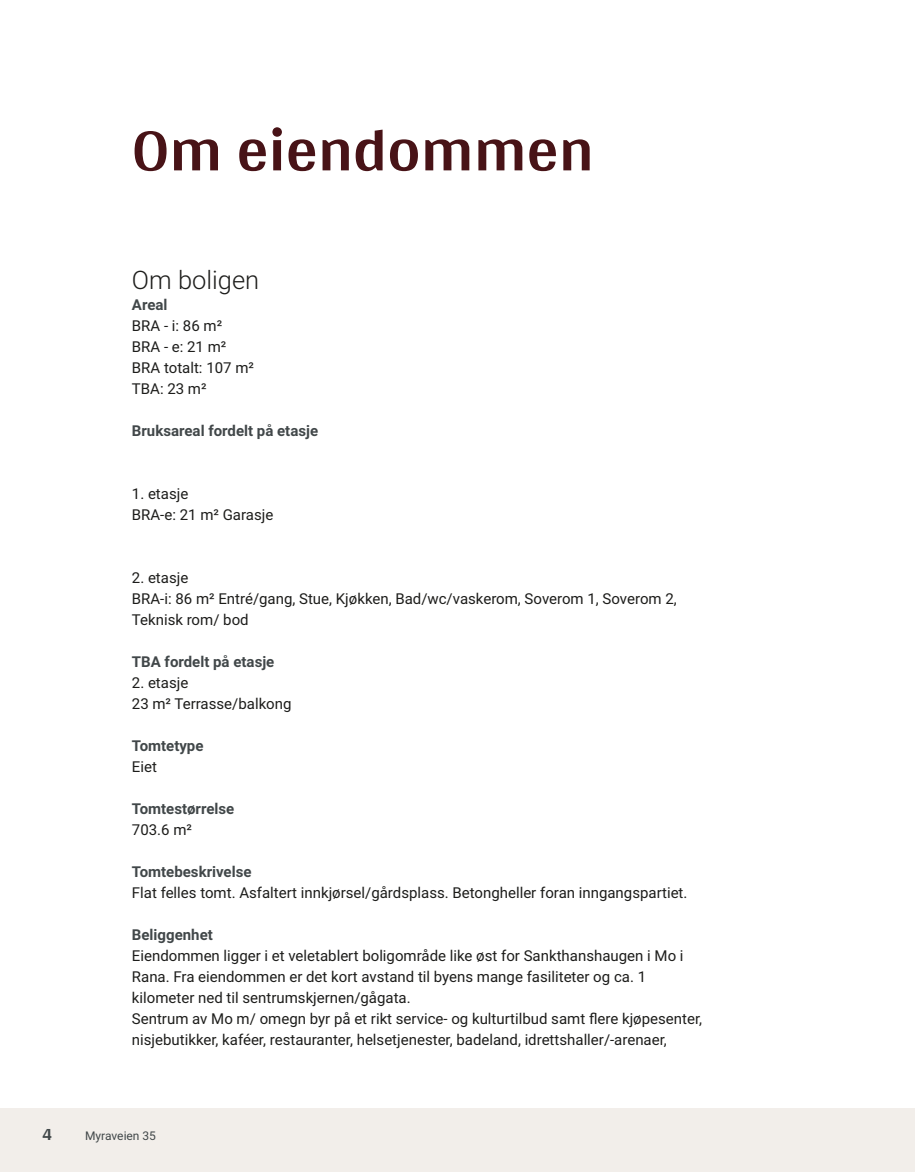
<style>
.page{position:relative;width:915px;height:1172px;background:#fff}
.page>*{position:absolute;margin:0;border:0;box-sizing:border-box;transform-origin:0 0}
.t1{font:700 63px "Arya";color:#481317}
.t2{font:300 25.5px "Roboto Vitec";color:#1d1d1b}
.t3{font:700 18px "Arya";color:#414749}
.t4{font:15px/21px "Roboto Vitec";color:#1d1d1b}
.t5{font:700 15px "Roboto Vitec";color:#414749}
.t6{font:12px "Roboto Vitec";color:#414749}
</style>
<div class="page">
<div style="left:0;top:1108px;width:914px;height:64px;background:#f2eeea"></div>
<h1 class="t1" style="left:132px;top:112px;width:463px">Om eiendommen</h1>
<h2 class="t2" style="left:132px;top:262px;width:129px">Om boligen</h2>
<p class="t5" style="left:132px;top:294px;width:37px">Areal</p>
<p class="t4" style="left:132px;top:314px;width:123px">BRA ‑ i: 86 m²<br>BRA ‑ e: 21 m²<br>BRA totalt: 107 m²<br>TBA: 23 m²</p>
<p class="t5" style="left:132px;top:420px;width:188px">Bruksareal fordelt på etasje</p>
<p class="t4" style="left:132px;top:482px;width:143px">1. etasje<br>BRA‑e: 21 m² Garasje</p>
<p class="t4" style="left:132px;top:566px;width:546px">2. etasje<br>BRA‑i: 86 m² Entré/gang, Stue, Kjøkken, Bad/wc/vaskerom, Soverom 1, Soverom 2,<br>Teknisk rom/ bod</p>
<p class="t5" style="left:132px;top:651px;width:144px">TBA fordelt på etasje</p>
<p class="t4" style="left:132px;top:671px;width:161px">2. etasje<br>23 m² Terrasse/balkong</p>
<p class="t5" style="left:132px;top:735px;width:73px">Tomtetype</p>
<p class="t4" style="left:132px;top:755px;width:27px">Eiet</p>
<p class="t5" style="left:132px;top:798px;width:104px">Tomtestørrelse</p>
<p class="t4" style="left:132px;top:818px;width:62px">703.6 m²</p>
<p class="t5" style="left:132px;top:861px;width:121px">Tomtebeskrivelse</p>
<p class="t4" style="left:132px;top:881px;width:557px">Flat felles tomt. Asfaltert innkjørsel/gårdsplass. Betongheller foran inngangspartiet.</p>
<p class="t5" style="left:132px;top:924px;width:82px">Beliggenhet</p>
<p class="t4" style="left:132px;top:944px;width:571px">Eiendommen ligger i et veletablert boligområde like øst for Sankthanshaugen i Mo i Rana. Fra eiendommen er det kort avstand til byens mange fasiliteter og ca. 1 kilometer ned til sentrumskjernen/gågata.<br>Sentrum av Mo m/ omegn byr på et rikt service‑ og kulturtilbud samt flere kjøpesenter, nisjebutikker, kaféer, restauranter, helsetjenester, badeland, idrettshaller/‑arenaer,</p>
<p class="t3" style="left:43px;top:1123px;width:11px">4</p>
<p class="t6" style="left:85px;top:1127px;width:72px">Myraveien 35</p>
</div>
